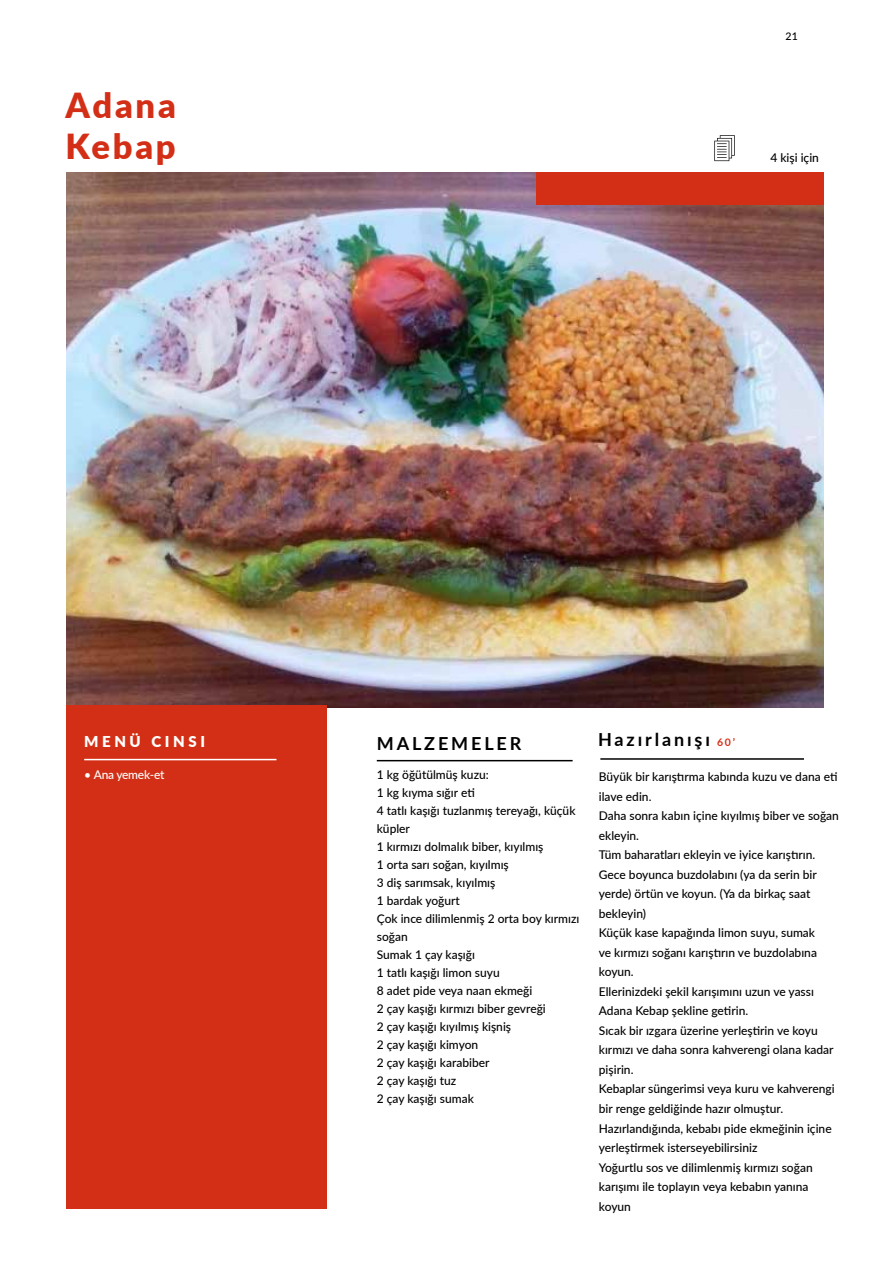
<style>
.page{position:relative;width:893px;height:1263px;background:#fff}
.page>*{position:absolute;margin:0;border:0;box-sizing:border-box;transform-origin:0 0}
.t1{font:900 34.5px/41.4px "Lato";letter-spacing:.08em;color:#d32f16}
.t2{font:700 18px "Lato";letter-spacing:.16em;color:#000}
.t3{font:900 15px "Lato";letter-spacing:.24em;color:#fffffd}
.t4{font:500 12px/19.5px "Lato";color:#000}
.t5{font:500 12px "Lato";letter-spacing:-.02em;color:#fff}
.t6{font:500 10.5px "Lato";color:#000}
.s1{font-size:10.5px;color:#d32f16}
</style>
<div class="page">
<img style="left:67px;top:173px;width:757px;height:534px">
<div style="left:536px;top:172px;width:288px;height:33px;background:#d32f16"></div>
<div style="left:67px;top:706px;width:260px;height:503px;background:#d32f16"></div>
<hr style="left:377px;top:760px;width:196px;height:1px;background:#000">
<hr style="left:600px;top:758px;width:204px;height:2px;background:#000">
<hr style="left:84px;top:759px;width:192px;height:1px;background:#fff">
<svg style="left:714px;top:135px;width:21px;height:26px"></svg>
<h1 class="t1" style="left:66px;top:83px;width:112px">Adana<br>Kebap</h1>
<p class="t6" style="left:786px;top:28px;width:14px">21</p>
<p class="t4" style="left:770px;top:147px;width:50px">4 kişi için</p>
<p class="t3" style="left:84px;top:730px;width:122px">MENÜ CINSI</p>
<p class="t5" style="left:84px;top:766px;width:82px">• Ana yemek-et</p>
<h2 class="t2" style="left:377px;top:730px;width:146px">MALZEMELER</h2>
<h2 class="t2" style="left:598px;top:726px;width:138px">Hazırlanışı <span class="s1">60’</span></h2>
<p class="t4" style="left:599px;top:767px;width:242px">Büyük bir karıştırma kabında kuzu ve dana eti ilave edin.<br>Daha sonra kabın içine kıyılmış biber ve soğan ekleyin.<br>Tüm baharatları ekleyin ve iyice karıştırın.<br>Gece boyunca buzdolabını (ya da serin bir yerde) örtün ve koyun. (Ya da birkaç saat bekleyin)<br>Küçük kase kapağında limon suyu, sumak<br>ve kırmızı soğanı karıştırın ve buzdolabına koyun.<br>Ellerinizdeki şekil karışımını uzun ve yassı Adana Kebap şekline getirin.<br>Sıcak bir ızgara üzerine yerleştirin ve koyu kırmızı ve daha sonra kahverengi olana kadar pişirin.<br>Kebaplar süngerimsi veya kuru ve kahverengi bir renge geldiğinde hazır olmuştur.<br>Hazırlandığında, kebabı pide ekmeğinin içine yerleştirmek isterseyebilirsiniz<br>Yoğurtlu sos ve dilimlenmiş kırmızı soğan karışımı ile toplayın veya kebabın yanına koyun</p>
<p class="t4" style="left:377px;top:765px;width:204px;line-height:18px">1 kg öğütülmüş kuzu:<br>1 kg kıyma sığır eti<br>4 tatlı kaşığı tuzlanmış tereyağı, küçük küpler<br>1 kırmızı dolmalık biber, kıyılmış<br>1 orta sarı soğan, kıyılmış<br>3 diş sarımsak, kıyılmış<br>1 bardak yoğurt<br>Çok ince dilimlenmiş 2 orta boy kırmızı soğan<br>Sumak 1 çay kaşığı<br>1 tatlı kaşığı limon suyu<br>8 adet pide veya naan ekmeği<br>2 çay kaşığı kırmızı biber gevreği<br>2 çay kaşığı kıyılmış kişniş<br>2 çay kaşığı kimyon<br>2 çay kaşığı karabiber<br>2 çay kaşığı tuz<br>2 çay kaşığı sumak</p>
</div>
